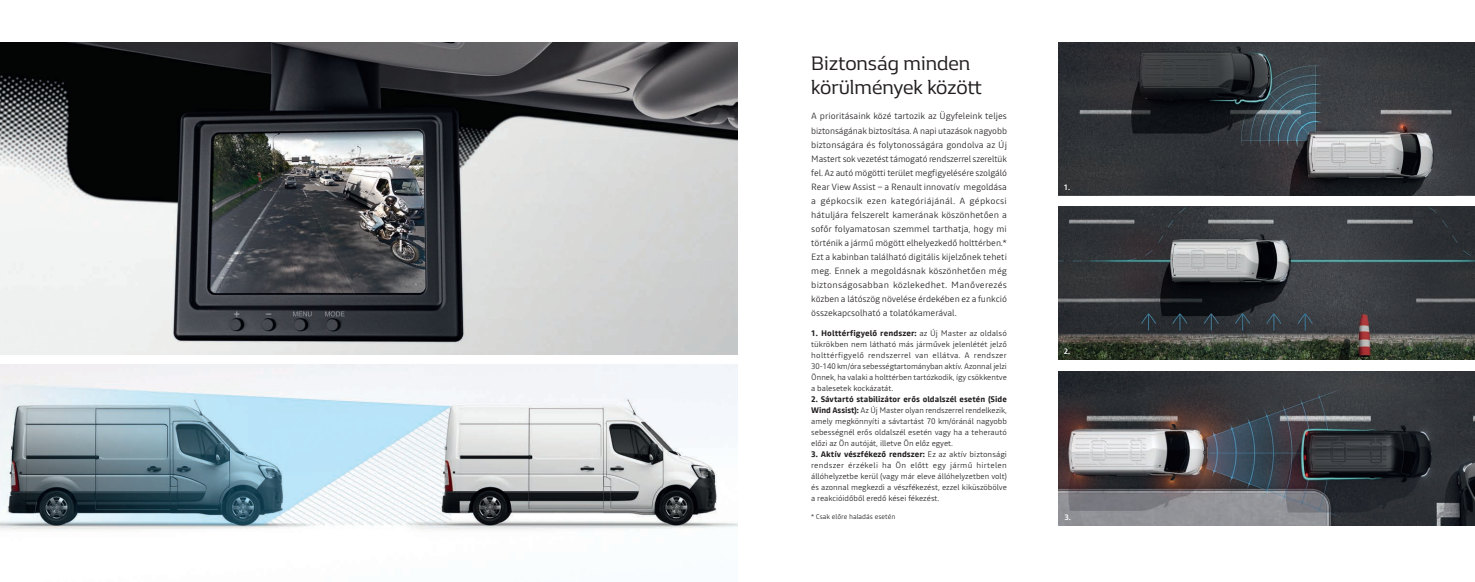
<style>
.page{position:relative;width:1475px;height:582px;background:#fff}
.page>*{position:absolute;margin:0;border:0;box-sizing:border-box;transform-origin:0 0}
.t1{font:20px/24px "Renault Life";color:#231f20}
.t2{font:300 9px/14px "Read";color:#231f20;text-align:justify}
.t3{font:300 8px/11px "Read";color:#231f20;text-align:justify}
.t4{font:500 8px "Read";color:#fff}
.t5{font:300 7px "Read";color:#231f20}
.s1{font-weight:700}
</style>
<div class="page">
<img style="left:0;top:43px;width:737px;height:311px">
<img style="left:1058px;top:206px;width:416px;height:153px">
<img style="left:1058px;top:43px;width:416px;height:152px">
<img style="left:1058px;top:371px;width:416px;height:153px">
<img style="left:0;top:364px;width:737px;height:166px">
<h1 class="t1" style="left:811px;top:50px;width:172px">Biztonság minden körülmények közö-</h1>
<p class="t2" style="left:811px;top:109px;width:197px">A prioritásaink közé tartozik az Ügyfeleink teljes biztonságának biztosítása. A napi utazások nagyobb biztonságára és folytonosságára gondolva az Új Mastert sok vezetést támogató rendszerrel szereltük fel. Az autó mögötti terület megfigyelésére szolgáló Rear View Assist – a Renault innovatív megoldása a gépkocsik ezen kategóriájánál. A gépkocsi hátuljára felszerelt kamerának köszönhetően a sofőr folyamatosan szemmel tarthatja, hogy mi történik a jármű mögött elhelyezkedő holttérben.* Ezt a kabinban található digitális kijelzőnek teheti meg. Ennek a megoldásnak köszönhetően még biztonságosabban közlekedhet. Manőverezés közben a látószög növelése érdekében ez a funkció összekapcsolható a tolatókamerával.</p>
<p class="t3" style="left:811px;top:327px;width:197px"><span class="s1">1. Holttérfigyelő rendszer:</span> az Új Master az oldalsó tükrökben nem látható más járművek jelenlétét jelző holttérfigyelő rendszerrel van ellátva. A rendszer 30-140 km/óra sebességtartományban aktív. Azonnal jelzi Önnek, ha valaki a holttérben tartózkodik, így csökkentve a balesetek kockázatát.</p>
<p class="t3" style="left:811px;top:393px;width:197px"><span class="s1">2. Sávtartó stabilizátor erős oldalszél esetén (Side Wind Assist):</span> Az Új Master olyan rendszerrel rendelkezik, amely megkönnyíti a sávtartást 70 km/óránál nagyobb sebességnél erős oldalszél esetén vagy ha a teherautó előzi az Ön autóját, illetve Ön előz egyet.</p>
<p class="t3" style="left:811px;top:448px;width:197px"><span class="s1">3. Aktív vészfékező rendszer:</span> Ez az aktív biztonsági rendszer érzékeli ha Ön előtt egy jármű hirtelen állóhelyzetbe kerül (vagy már eleve állóhelyzetben volt) és azonnal megkezdi a vészfékezést, ezzel kiküszöbölve a reakcióidőből eredő kései fékezést.</p>
<p class="t5" style="left:811px;top:511px;width:86px">* Csak előre haladás esetén</p>
<p class="t4" style="left:1063px;top:181px;width:8px">1.</p>
<p class="t4" style="left:1063px;top:345px;width:8px">2.</p>
<p class="t4" style="left:1064px;top:510px;width:8px">3.</p>
</div>
